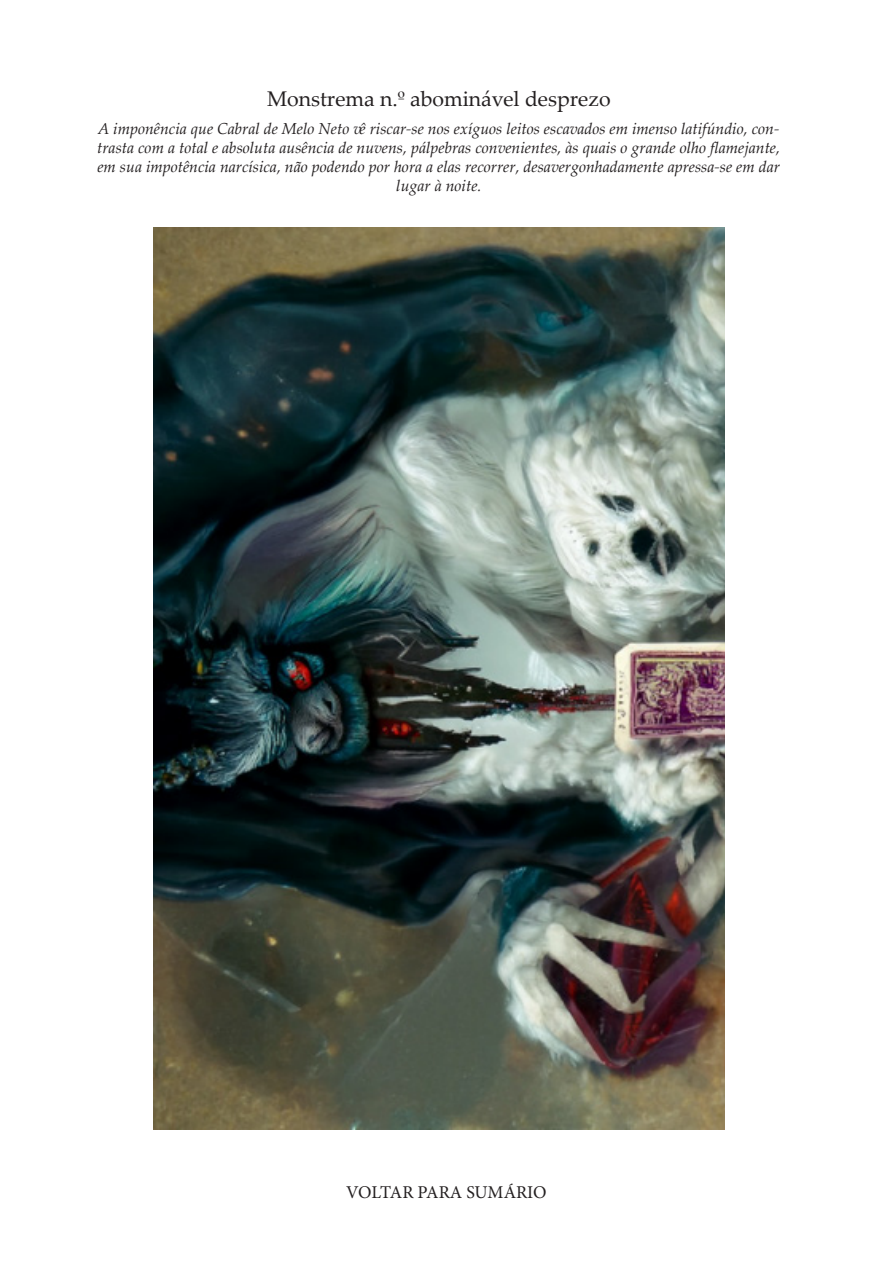
<style>
.page{position:relative;width:893px;height:1263px;background:#fff}
.page>*{position:absolute;margin:0;border:0;box-sizing:border-box;transform-origin:0 0}
.t1{font:21.15px "Palatino Linotype";color:#231f20}
.t2{font:18px "Minion Pro";letter-spacing:-.01em;color:#231f20}
.t3{font:italic 15.9px/19px "Palatino Linotype";color:#231f20;text-align:center}
</style>
<div class="page">
<img style="left:154px;top:228px;width:570px;height:901px">
<p class="t1" style="left:267px;top:84px;width:345px">Monstrema n.º abominável desprezo</p>
<p class="t3" style="left:97px;top:118px;width:684px">A imponência que Cabral de Melo Neto vê riscar-se nos exíguos leitos escavados em imenso latifúndio, con&shy;trasta com a total e absoluta ausência de nuvens, pálpebras convenientes, às quais o grande olho flamejante, em sua impotência narcísica, não podendo por hora a elas recorrer, desavergonhadamente apressa-se em dar lugar à noite.</p>
<p class="t2" style="left:346px;top:1180px;width:202px">VOLTAR PARA SUMÁRIO</p>
</div>
